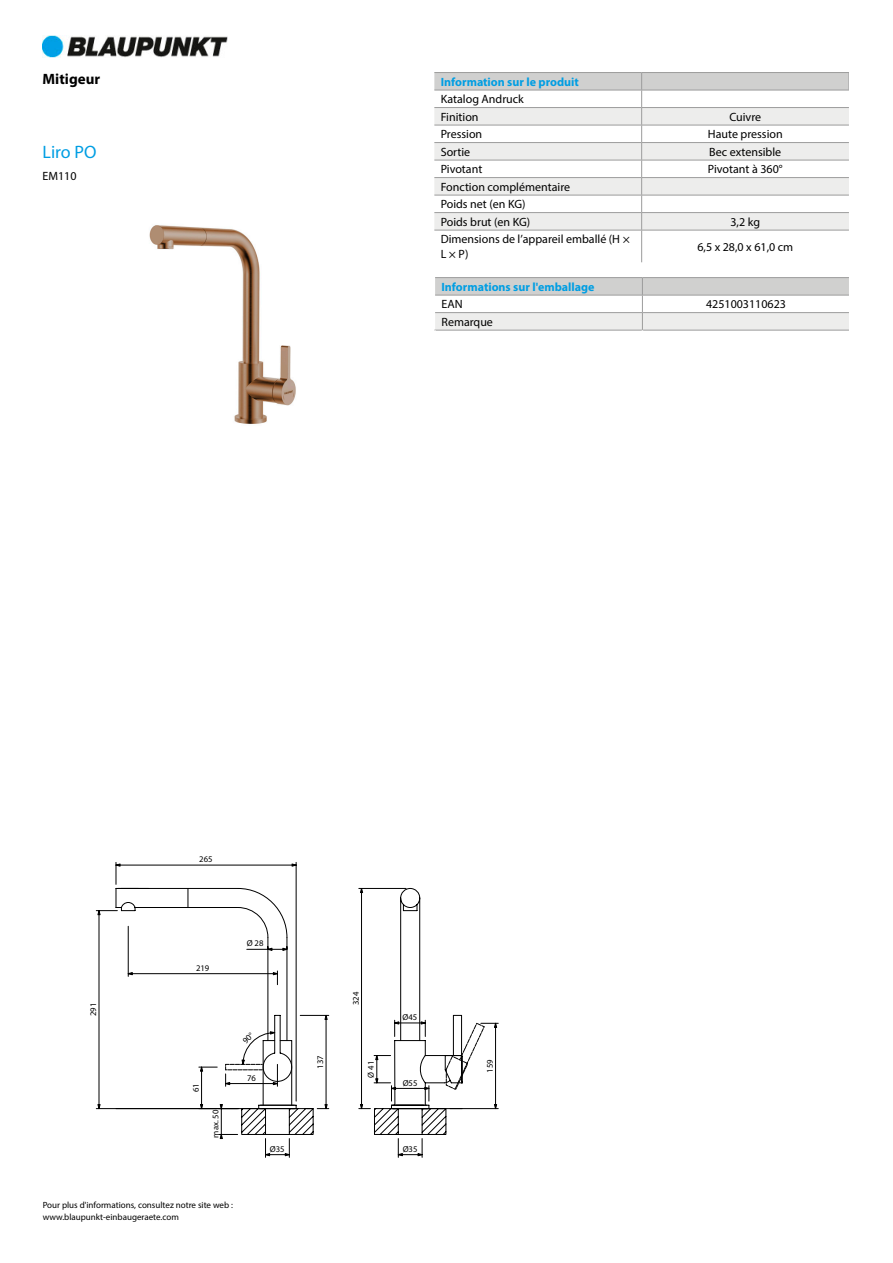
<style>
.page{position:relative;width:893px;height:1263px;background:#fff}
.page>*{position:absolute;margin:0;border:0;box-sizing:border-box;transform-origin:0 0}
.Merkmalsfolge-Modell-Nummer{font:18px "Myriad Pro";color:#009ee3}
.Merkmalsfolge-Produukt_Name{font:700 15px "Myriad Pro";color:#000}
.Metadata{font:12px/15px "Myriad Pro";color:#000}
.Metadata-Wert{font:12px "Myriad Pro";color:#000}
.Kopf{font:700 12px "Myriad Pro";color:#009ee3}
.Merkmalsfolge-Nummer{font:12px "Myriad Pro";color:#000}
.Absatz_erster{font:9px "Myriad Pro";color:#000}
.Absatz_letzter{font:9px "Myriad Pro";color:#000}
.t1{font:8.7px "Myriad Pro";color:#000}
</style>
<div class="page">
<svg style="left:116px;top:862px;width:290px;height:247px"></svg>
<svg style="left:359px;top:888px;width:139px;height:270px"></svg>
<img style="left:149px;top:225px;width:147px;height:199px">
<hr style="left:434px;top:72px;width:208px;height:1px;background:#9c9c9c">
<hr style="left:642px;top:72px;width:207px;height:1px;background:#9c9c9c">
<svg style="left:434px;top:73px;width:415px;height:157px"></svg>
<hr style="left:434px;top:230px;width:208px;height:1px;background:#9c9c9c">
<hr style="left:642px;top:230px;width:207px;height:1px;background:#9c9c9c">
<hr style="left:641px;top:230px;width:1px;height:32px;background:#9c9c9c">
<hr style="left:435px;top:277px;width:207px;height:1px;background:#9c9c9c">
<hr style="left:642px;top:277px;width:208px;height:1px;background:#9c9c9c">
<svg style="left:434px;top:278px;width:415px;height:53px"></svg>
<hr style="left:642px;top:295px;width:208px;height:1px;background:#9c9c9c">
<img style="left:43px;top:36px;width:185px;height:22px">
<hr style="left:849px;top:72px;width:3px;height:1130px;background:#fff">
<svg style="left:96px;top:888px;width:233px;height:269px"></svg>
<p class="Merkmalsfolge-Produukt_Name" style="left:43px;top:69px;width:59px">Mitigeur</p>
<p class="Merkmalsfolge-Modell-Nummer" style="left:43px;top:140px;width:56px">Liro PO</p>
<p class="Merkmalsfolge-Nummer" style="left:43px;top:169px;width:36px">EM110</p>
<p class="Kopf" style="left:441px;top:74px;width:140px">Information sur le produit</p>
<p class="Metadata" style="left:441px;top:92px;width:85px">Katalog Andruck</p>
<p class="Metadata" style="left:441px;top:109px;width:39px">Finition</p>
<p class="Metadata-Wert" style="left:729px;top:109px;width:33px">Cuivre</p>
<p class="Metadata" style="left:441px;top:127px;width:43px">Pression</p>
<p class="Metadata-Wert" style="left:708px;top:127px;width:76px">Haute pression</p>
<p class="Metadata" style="left:441px;top:144px;width:31px">Sortie</p>
<p class="Metadata-Wert" style="left:709px;top:144px;width:73px">Bec extensible</p>
<p class="Metadata" style="left:441px;top:162px;width:43px">Pivotant</p>
<p class="Metadata-Wert" style="left:708px;top:162px;width:76px">Pivotant à 360°</p>
<p class="Metadata" style="left:441px;top:179px;width:131px">Fonction complémentaire</p>
<p class="Metadata" style="left:441px;top:197px;width:86px">Poids net (en KG)</p>
<p class="Metadata" style="left:441px;top:214px;width:91px">Poids brut (en KG)</p>
<p class="Metadata-Wert" style="left:730px;top:214px;width:31px">3,2 kg</p>
<p class="Metadata" style="left:441px;top:232px;width:191px">Dimensions de l’appareil emballé (H ×<br>L × P)</p>
<p class="Metadata-Wert" style="left:697px;top:239px;width:97px">6,5 x 28,0 x 61,0 cm</p>
<p class="Kopf" style="left:441px;top:279px;width:155px">Informations sur l'emballage</p>
<p class="Metadata" style="left:441px;top:297px;width:23px">EAN</p>
<p class="Metadata-Wert" style="left:706px;top:297px;width:82px">4251003110623</p>
<p class="Metadata" style="left:441px;top:314px;width:53px">Remarque</p>
<p class="t1" style="left:199px;top:854px;width:15px">265</p>
<p class="t1" style="left:88px;top:1016px;width:15px;rotate:-90deg">291</p>
<p class="t1" style="left:196px;top:962px;width:15px">219</p>
<p class="t1" style="left:247px;top:938px;width:18px">Ø 28</p>
<p class="t1" style="left:190px;top:1092px;width:10px;rotate:-90deg">61</p>
<p class="t1" style="left:210px;top:1138px;width:29px;rotate:-90deg">max. 50</p>
<p class="t1" style="left:247px;top:1072px;width:10px">76</p>
<p class="t1" style="left:270px;top:1143px;width:16px">Ø35</p>
<p class="Absatz_erster" style="left:43px;top:1200px;width:192px">Pour plus d'informations, consultez notre site web :</p>
<p class="Absatz_letzter" style="left:43px;top:1212px;width:138px">www.blaupunkt-einbaugeraete.com</p>
<p class="t1" style="left:315px;top:1069px;width:15px;rotate:-90deg">137</p>
<p class="t1" style="left:350px;top:1005px;width:15px;rotate:-90deg">324</p>
<p class="t1" style="left:366px;top:1077px;width:18px;rotate:-90deg">Ø 41</p>
<p class="t1" style="left:402px;top:1012px;width:16px">Ø45</p>
<p class="t1" style="left:403px;top:1077px;width:16px">Ø55</p>
<p class="t1" style="left:403px;top:1143px;width:16px">Ø35</p>
<p class="t1" style="left:484px;top:1073px;width:15px;rotate:-90deg">159</p>
</div>
